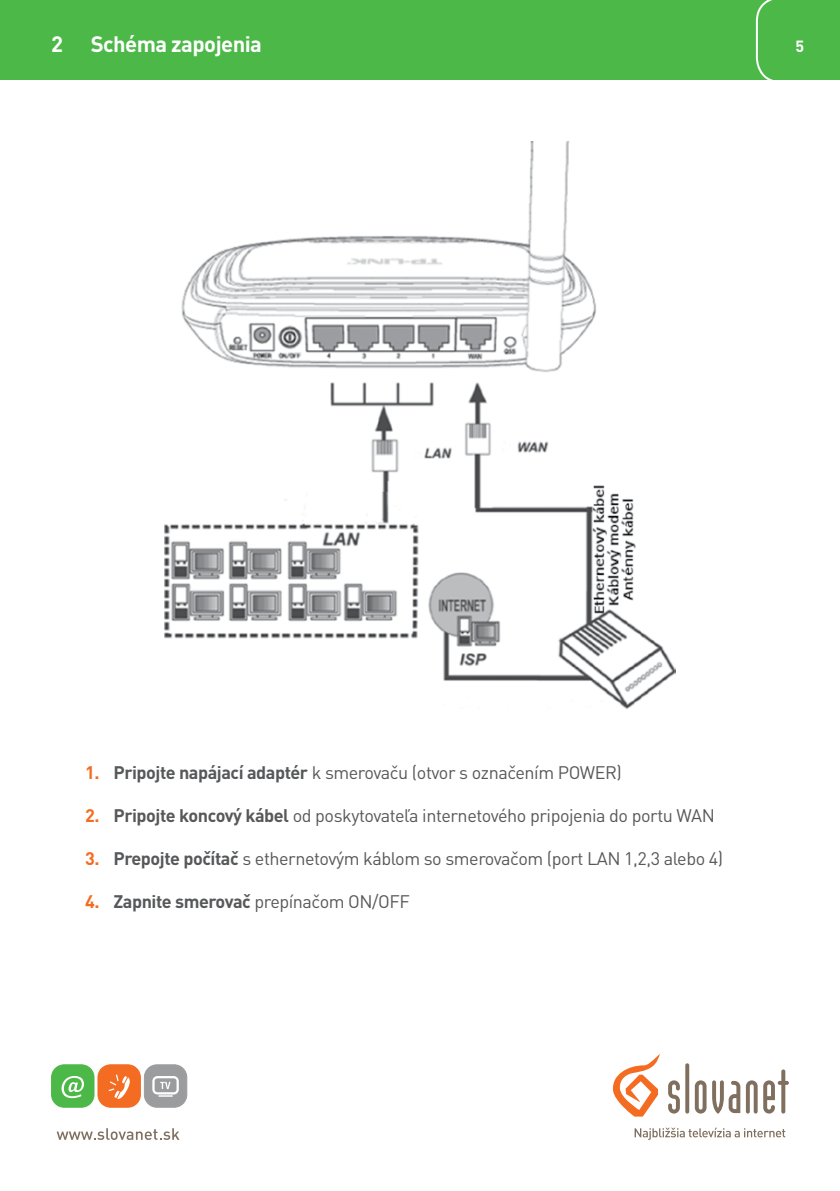
<style>
.page{position:relative;width:840px;height:1191px;background:#fff}
.page>*{position:absolute;margin:0;border:0;box-sizing:border-box;transform-origin:0 0}
.t1{font:700 22px "DIN Pro";letter-spacing:-.025em;color:#fff}
.t2{font:18px "DIN Pro";letter-spacing:-.025em;color:#57585a}
.t3{font:700 16px "DIN Pro";color:#fff}
.s1{font-weight:700;color:#f36c21}
.s2{font-weight:700}
</style>
<div class="page">
<svg style="left:634px;top:1127px;width:150px;height:13px"></svg>
<svg style="left:668px;top:1063px;width:120px;height:50px"></svg>
<svg style="left:613px;top:1055px;width:46px;height:61px"></svg>
<svg style="left:51px;top:1064px;width:136px;height:43px"></svg>
<svg style="left:57px;top:1128px;width:122px;height:12px"></svg>
<div style="left:0;top:0;width:839px;height:79px;background:#4cb848"></div>
<svg style="left:754px;top:0;width:28px;height:80px"></svg>
<img style="left:164px;top:142px;width:511px;height:568px">
<h1 class="t1" style="left:51px;top:30px;width:13px">2</h1>
<h1 class="t1" style="left:91px;top:30px;width:173px">Schéma zapojenia</h1>
<p class="t3" style="left:794px;top:36px;width:10px">5</p>
<p class="t2" style="left:85px;top:760px;width:538px"><span class="s1">1.</span> <span class="s2">Pripojte napájací adaptér</span> k smerovaču (otvor s označením POWER)</p>
<p class="t2" style="left:85px;top:803px;width:631px"><span class="s1">2.</span> <span class="s2">Pripojte koncový kábel</span> od poskytovateľa internetového pripojenia do portu WAN</p>
<p class="t2" style="left:85px;top:846px;width:639px"><span class="s1">3.</span> <span class="s2">Prepojte počítač</span> s ethernetovým káblom so smerovačom (port LAN 1,2,3 alebo 4)</p>
<p class="t2" style="left:85px;top:889px;width:326px"><span class="s1">4.</span> <span class="s2">Zapnite smerovač</span> prepínačom ON/OFF</p>
</div>
